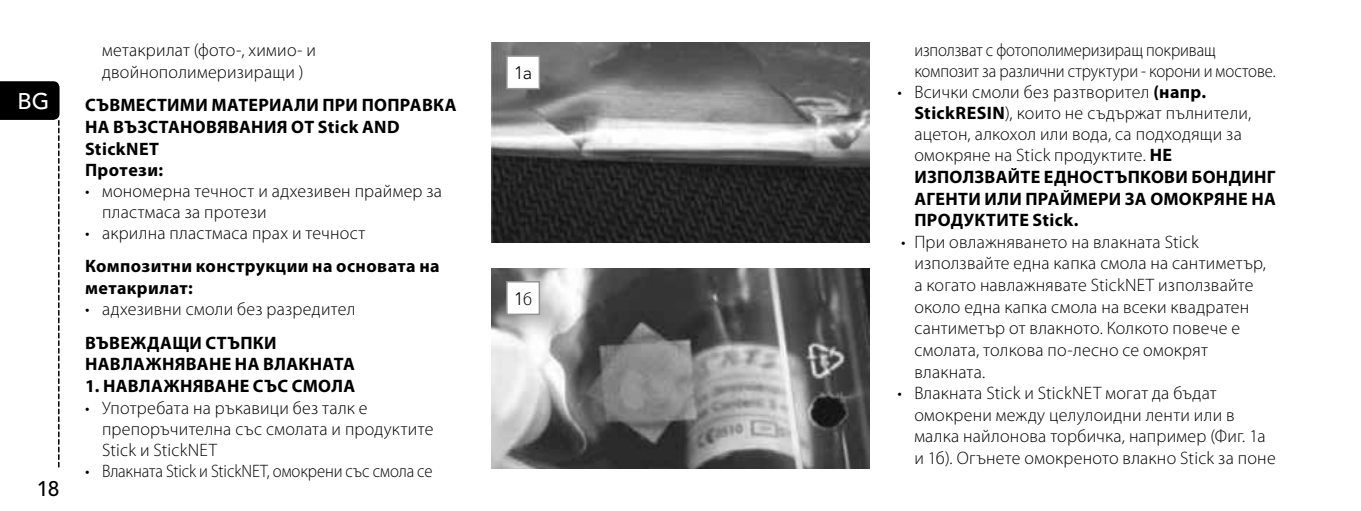
<style>
.page{position:relative;width:1361px;height:511px;background:#fff}
.page>*{position:absolute;margin:0;border:0;box-sizing:border-box;transform-origin:0 0}
.t1{font:500 22.5px "Avenir LT Std";color:#fff}
.t2{font:500 21px "Avenir LT Std";color:#000}
.t3{font:300 18px/21.6px "Myriad Pro";letter-spacing:.01em;color:#000}
.t4{font:700 18px/21.6px "Myriad Pro";letter-spacing:.02em;color:#000}
.t5{font:300 18px/21px "Myriad Pro";letter-spacing:.01em;color:#000;scale:.93 1}
.t6{font:300 18px "Avenir LT Std";color:#000}
.s1{font-weight:300}
.s2{font-weight:700}
.s3{font-family:"Myriad Pro"}
</style>
<div class="page">
<svg style="left:0;top:81px;width:60px;height:385px"></svg>
<img style="left:491px;top:43px;width:379px;height:199px">
<div style="left:507px;top:56px;width:32px;height:33px;background:#fff"></div>
<div style="left:506px;top:55px;width:34px;height:34px;border:2px solid #939598"></div>
<img style="left:491px;top:268px;width:379px;height:200px">
<div style="left:507px;top:281px;width:32px;height:33px;background:#fff"></div>
<div style="left:506px;top:281px;width:34px;height:34px;border:2px solid #939598"></div>
<p class="t1" style="left:17px;top:88px;width:33px">BG</p>
<p class="t2" style="left:37px;top:476px;width:24px">18</p>
<p class="t3" style="left:102px;top:40px;width:215px">метакрилат (фото-, химио- и двойнополимеризиращи )</p>
<p class="t4" style="left:85px;top:94px;width:373px">СЪВМЕСТИМИ МАТЕРИАЛИ ПРИ ПОПРАВКА<br>НА ВЪЗСТАНОВЯВАНИЯ ОТ Stick AND<br>StickNET<br>Протези:</p>
<p class="t3" style="left:102px;top:181px;width:341px;text-indent:-17px">• мономерна течност и адхезивен праймер за пластмаса за протези</p>
<p class="t4" style="left:85px;top:216px;width:356px;line-height:33px"><span class="s1">• акрилна пластмаса прах и течност<br></span>Композитни конструкции на основата на</p>
<p class="t4" style="left:85px;top:276px;width:109px">метакрилат:</p>
<p class="t3" style="left:85px;top:292px;width:272px;line-height:33.6px">• адхезивни смоли без разредител<br><span class="s2">ВЪВЕЖДАЩИ СТЪПКИ</span></p>
<p class="t4" style="left:85px;top:352px;width:271px">НАВЛАЖНЯВАНЕ НА ВЛАКНАТА</p>
<p class="t4" style="left:85px;top:374px;width:272px">1. НАВЛАЖНЯВАНЕ СЪС СМОЛА</p>
<p class="t3" style="left:102px;top:397px;width:333px;text-indent:-17px">• Употребата на ръкавици без талк е препоръчителна със смолата и продуктите<br>Stick и StickNET</p>
<p class="t3" style="left:85px;top:460px;width:349px">• Влакната Stick и StickNET, омокрени със смола се</p>
<p class="t6" style="left:514px;top:62px;width:20px">1a</p>
<p class="t6" style="left:514px;top:288px;width:19px">1<span class="s3">б</span></p>
<p class="t5" style="left:914px;top:40px;width:390px">използват с фотополимеризиращ покриващ композит за различни структури - корони и мостове.</p>
<p class="t3" style="left:914px;top:82px;width:363px;text-indent:-17px">• Всички смоли без разтворител <span class="s2">(напр.<br>StickRESIN</span>), които не съдържат пълнители, ацетон, алкохол или вода, са подходящи за омокряне на Stick продуктите. <span class="s2">НЕ ИЗПОЛЗВАЙТЕ ЕДНОСТЪПКОВИ БОНДИНГ АГЕНТИ ИЛИ ПРАЙМЕРИ ЗА ОМОКРЯНЕ НА ПРОДУКТИТЕ Stick.</span></p>
<p class="t3" style="left:914px;top:231px;width:353px;text-indent:-13px">• При овлажняването на влакната Stick използвайте една капка смола на сантиметър, а когато навлажнявате StickNET използвайте около една капка смола на всеки квадратен сантиметър от влакното. Колкото повече е смолата, толкова по-лесно се омокрят влакната.</p>
<p class="t3" style="left:914px;top:382px;width:363px;text-indent:-17px">• Влакната Stick и StickNET могат да бъдат омокрени между целулоидни ленти или в малка найлонова торбичка, например (Фиг. 1а и 1б). Огънете омокреното влакно Stick за поне</p>
</div>
